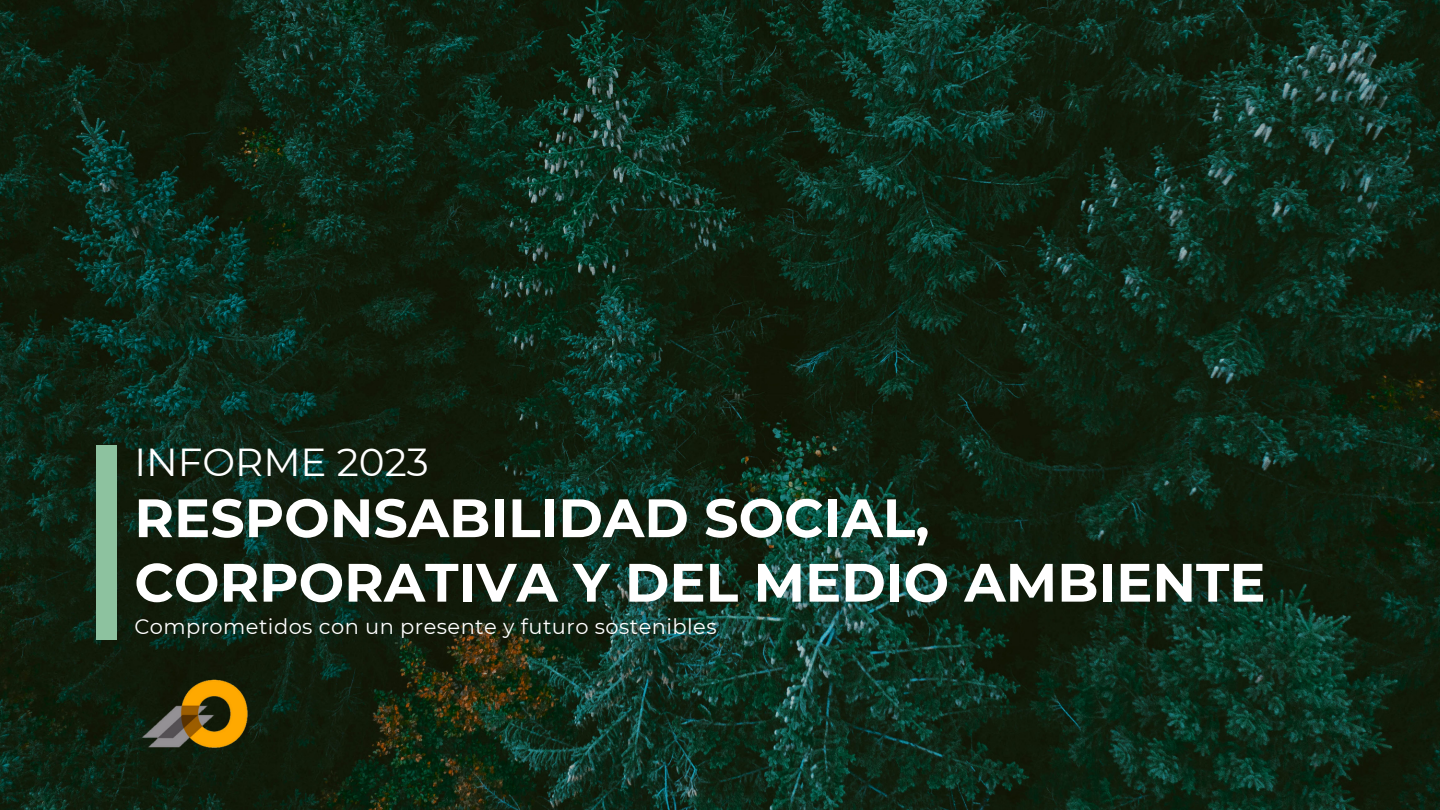
<style>
.page{position:relative;width:1440px;height:810px;background:#fff}
.page>*{position:absolute;margin:0;border:0;box-sizing:border-box;transform-origin:0 0}
.t1{font:700 54px/64.5px "Montserrat";color:#fff}
.t2{font:39px "Montserrat";color:#fff}
.t3{font:21px "Montserrat";letter-spacing:.02em;color:#fff}
</style>
<div class="page">
<img style="left:0;top:0;width:1440px;height:810px">
<img style="left:134px;top:673px;width:117px;height:84px">
<div style="left:96px;top:445px;width:21px;height:195px;background:#8dc29f"></div>
<p class="t2" style="left:134px;top:438px;width:296px">INFORME 2023</p>
<p class="t1" style="left:134px;top:486px;width:1133px">RESPONSABILIDAD SOCIAL,<br>CORPORATIVA Y DEL MEDIO AMBIENTE</p>
<h1 class="t3" style="left:134px;top:614px;width:584px">Comprometidos con un presente y futuro sostenibles</h1>
</div>
